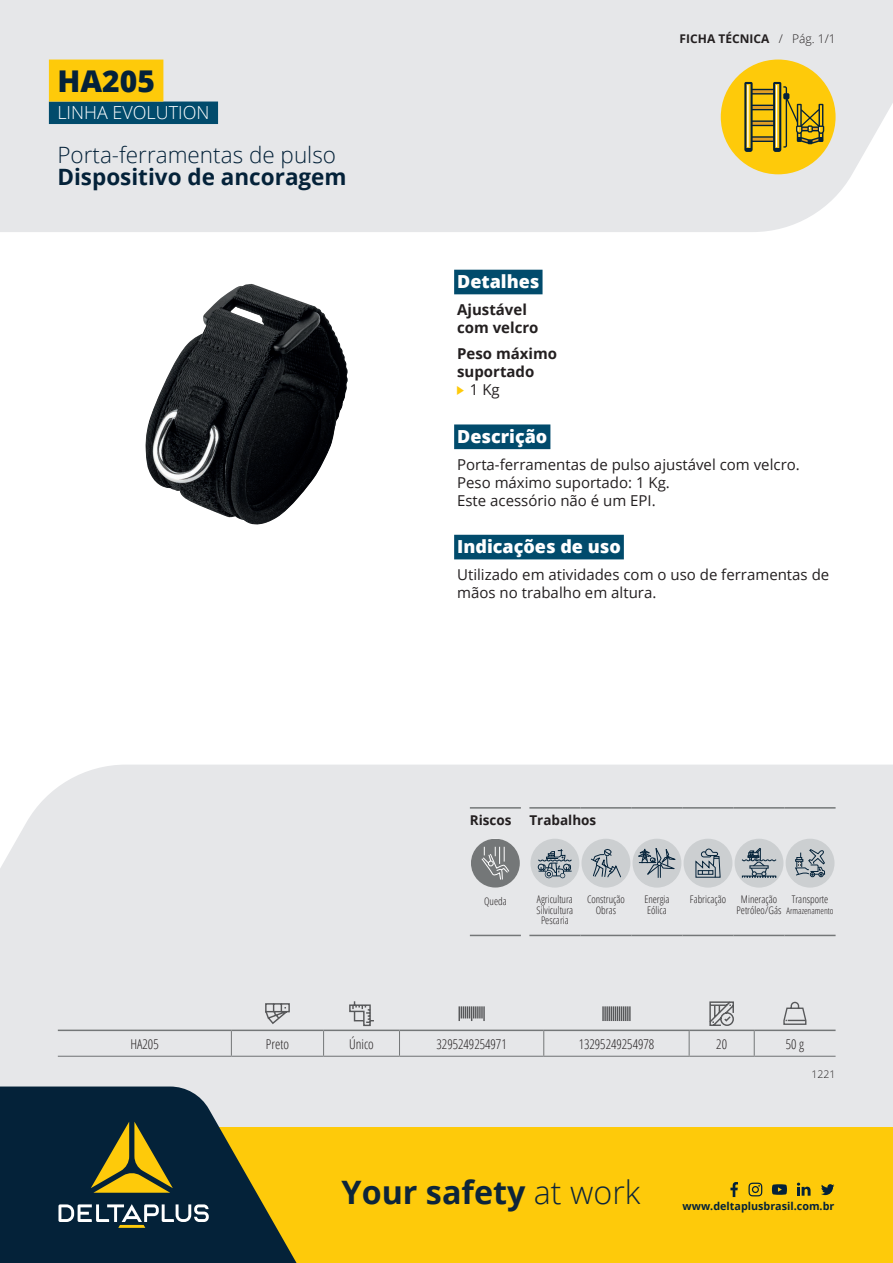
<style>
.page{position:relative;width:893px;height:1263px;background:#fff}
.page>*{position:absolute;margin:0;border:0;box-sizing:border-box;transform-origin:0 0}
.t1{font:700 32.25px "Open Sans";color:#0d253a}
.t2{font:800 30px "Open Sans";color:#042239}
.t3{font:300 22.5px "Open Sans";color:#042239}
.t4{font:700 22.5px "Open Sans";color:#042239}
.TITULOS_MIOLO_HIGHLI{font:800 18px "Open Sans";color:#fff}
.t5{font:300 18px "Open Sans";color:#fff}
.TEXTO{font:15px/18px "Open Sans";color:#231f20}
.TEXTO-2{font:700 15px/18px "Open Sans";color:#231f20}
.MIOLO_TABELA{font:300 13.5px "Open Sans Condensed";color:#231f20}
.TITULO_PICTOS{font:700 13.5px "Open Sans";color:#231f20}
.t6{font:700 12px "Open Sans";color:#231f20}
.t7{font:300 12px "Open Sans";color:#231f20}
.t8{font:700 10.8px "Open Sans";color:#042239}
.TEXTO_PICTOS{font:300 10.5px "Open Sans Condensed";color:#231f20}
.TEXTO_Data{font:300 10.5px "Open Sans";color:#231f20}
.TEXTO_PICTOS-2{font:300 9px "Open Sans Condensed";color:#231f20}
.t9{font:9px "Arrows";color:#feca0a}
.s1{font-weight:300}
</style>
<div class="page">
<div style="left:0;top:764px;width:893px;height:364px;background:#e6e7e9"></div>
<div style="left:0;top:0;width:893px;height:232px;background:#e6e7e9"></div>
<hr style="left:58px;top:1029px;width:173px;height:2px;background:#747778">
<hr style="left:231px;top:1029px;width:93px;height:2px;background:#747778">
<hr style="left:324px;top:1029px;width:75px;height:2px;background:#747778">
<hr style="left:399px;top:1029px;width:145px;height:2px;background:#747778">
<hr style="left:544px;top:1029px;width:145px;height:2px;background:#747778">
<hr style="left:689px;top:1029px;width:65px;height:2px;background:#747778">
<hr style="left:754px;top:1029px;width:82px;height:2px;background:#747778">
<svg style="left:231px;top:1031px;width:1px;height:25px"></svg>
<svg style="left:323px;top:1031px;width:1px;height:25px"></svg>
<svg style="left:399px;top:1031px;width:1px;height:25px"></svg>
<svg style="left:543px;top:1031px;width:1px;height:25px"></svg>
<svg style="left:689px;top:1031px;width:1px;height:25px"></svg>
<svg style="left:754px;top:1031px;width:1px;height:25px"></svg>
<hr style="left:58px;top:1056px;width:173px;height:1px;background:#747778">
<hr style="left:231px;top:1056px;width:93px;height:1px;background:#747778">
<hr style="left:324px;top:1056px;width:75px;height:1px;background:#747778">
<hr style="left:399px;top:1056px;width:145px;height:1px;background:#747778">
<hr style="left:544px;top:1056px;width:145px;height:1px;background:#747778">
<hr style="left:689px;top:1056px;width:65px;height:1px;background:#747778">
<hr style="left:754px;top:1056px;width:82px;height:1px;background:#747778">
<svg style="left:264px;top:1002px;width:27px;height:23px"></svg>
<svg style="left:348px;top:1000px;width:27px;height:27px"></svg>
<svg style="left:459px;top:1006px;width:26px;height:15px"></svg>
<svg style="left:602px;top:1006px;width:29px;height:15px"></svg>
<svg style="left:708px;top:1000px;width:27px;height:27px"></svg>
<svg style="left:783px;top:1001px;width:24px;height:24px"></svg>
<div style="left:49px;top:102px;width:169px;height:22px;background:#014b6c"></div>
<div style="left:49px;top:60px;width:114px;height:42px;background:#feca0a"></div>
<img style="left:145px;top:284px;width:203px;height:241px">
<div style="left:454px;top:270px;width:88px;height:24px;background:#014b6c"></div>
<div style="left:454px;top:424px;width:96px;height:25px;background:#014b6c"></div>
<div style="left:454px;top:535px;width:170px;height:24px;background:#014b6c"></div>
<hr style="left:529px;top:807px;width:51px;height:2px;background:#747778">
<hr style="left:580px;top:807px;width:51px;height:2px;background:#747778">
<hr style="left:631px;top:807px;width:51px;height:2px;background:#747778">
<hr style="left:682px;top:807px;width:51px;height:2px;background:#747778">
<hr style="left:733px;top:807px;width:51px;height:2px;background:#747778">
<hr style="left:784px;top:807px;width:52px;height:2px;background:#747778">
<hr style="left:529px;top:935px;width:51px;height:1px;background:#747778">
<hr style="left:580px;top:935px;width:51px;height:1px;background:#747778">
<hr style="left:631px;top:935px;width:51px;height:1px;background:#747778">
<hr style="left:682px;top:935px;width:51px;height:1px;background:#747778">
<hr style="left:733px;top:935px;width:51px;height:1px;background:#747778">
<hr style="left:784px;top:935px;width:52px;height:1px;background:#747778">
<div style="left:530px;top:839px;width:49px;height:48px;background:#cccfd1;border-radius:50%"></div>
<svg style="left:538px;top:849px;width:34px;height:29px"></svg>
<div style="left:581px;top:839px;width:49px;height:48px;background:#cccfd1;border-radius:50%"></div>
<svg style="left:591px;top:849px;width:30px;height:29px"></svg>
<div style="left:632px;top:839px;width:49px;height:48px;background:#cccfd1;border-radius:50%"></div>
<svg style="left:638px;top:842px;width:41px;height:36px"></svg>
<div style="left:684px;top:839px;width:48px;height:48px;background:#cccfd1;border-radius:50%"></div>
<svg style="left:695px;top:849px;width:26px;height:29px"></svg>
<div style="left:735px;top:839px;width:48px;height:48px;background:#cccfd1;border-radius:50%"></div>
<svg style="left:741px;top:848px;width:36px;height:30px"></svg>
<div style="left:786px;top:839px;width:48px;height:48px;background:#cccfd1;border-radius:50%"></div>
<svg style="left:795px;top:849px;width:30px;height:28px"></svg>
<hr style="left:470px;top:807px;width:51px;height:2px;background:#747778">
<hr style="left:470px;top:935px;width:51px;height:1px;background:#747778">
<div style="left:471px;top:839px;width:49px;height:48px;background:#747778;border-radius:24px"></div>
<svg style="left:481px;top:847px;width:28px;height:33px"></svg>
<div style="left:130px;top:1128px;width:763px;height:135px;background:#feca0a"></div>
<svg style="left:730px;top:1182px;width:8px;height:15px"></svg>
<svg style="left:748px;top:1182px;width:14px;height:14px"></svg>
<svg style="left:772px;top:1184px;width:15px;height:11px"></svg>
<svg style="left:797px;top:1182px;width:13px;height:14px"></svg>
<svg style="left:821px;top:1184px;width:13px;height:11px"></svg>
<svg style="left:0;top:1086px;width:297px;height:177px;background:#374843"></svg>
<svg style="left:91px;top:1122px;width:82px;height:71px"></svg>
<svg style="left:58px;top:1204px;width:151px;height:24px;background:#516571"></svg>
<div style="left:721px;top:60px;width:115px;height:114px;background:#feca0a;border-radius:50%"></div>
<svg style="left:744px;top:82px;width:80px;height:70px"></svg>
<h2 class="t2" style="left:57px;top:58px;width:99px">HA205</h2>
<p class="t5" style="left:57px;top:100px;width:154px">LINHA EVOLUTION</p>
<h3 class="t3" style="left:57px;top:139px;width:280px">Porta-ferramentas de pulso</h3>
<h3 class="t4" style="left:57px;top:161px;width:291px">Dispositivo de ancoragem</h3>
<p class="t6" style="left:680px;top:30px;width:91px">FICHA TÉCNICA</p>
<p class="t7" style="left:779px;top:30px;width:6px">/</p>
<p class="t7" style="left:792px;top:30px;width:45px">Pág. 1/1</p>
<p class="TITULOS_MIOLO_HIGHLI" style="left:457px;top:268px;width:84px">Detalhes</p>
<p class="TEXTO-2" style="left:457px;top:300px;width:83px">Ajustável com velcro</p>
<p class="TEXTO-2" style="left:457px;top:345px;width:101px">Peso máximo suportado</p>
<p class="TEXTO" style="left:470px;top:381px;width:31px">1 Kg</p>
<p class="t9" style="left:457px;top:387px;width:9px">U</p>
<p class="TITULOS_MIOLO_HIGHLI" style="left:457px;top:423px;width:92px">Descrição</p>
<p class="TEXTO" style="left:457px;top:455px;width:344px">Porta-ferramentas de pulso ajustável com velcro.<br>Peso máximo suportado 1: Kg.<br>Este acessório não é um EPI.</p>
<p class="TITULOS_MIOLO_HIGHLI" style="left:457px;top:533px;width:165px">Indicações de uso</p>
<p class="TEXTO" style="left:457px;top:565px;width:374px">Utilizado em atividades com o uso de ferramentas de mãos no trabalho em altura.</p>
<p class="MIOLO_TABELA" style="left:130px;top:1034px;width:30px">HA205</p>
<p class="MIOLO_TABELA" style="left:266px;top:1034px;width:25px">Preto</p>
<p class="MIOLO_TABELA" style="left:349px;top:1034px;width:26px">Único</p>
<p class="TITULO_PICTOS" style="left:470px;top:810px;width:43px">Riscos</p>
<p class="TITULO_PICTOS" style="left:529px;top:810px;width:68px">Trabalhos</p>
<p class="TEXTO_PICTOS" style="left:484px;top:894px;width:24px">Queda</p>
<p class="TEXTO_PICTOS" style="left:537px;top:892px;width:38px">Agricultura</p>
<p class="TEXTO_PICTOS" style="left:537px;top:903px;width:38px">Silvicultura</p>
<p class="TEXTO_PICTOS" style="left:541px;top:913px;width:29px">Pescaria</p>
<p class="TEXTO_PICTOS" style="left:587px;top:892px;width:39px">Construção</p>
<p class="TEXTO_PICTOS" style="left:596px;top:903px;width:22px">Obras</p>
<p class="TEXTO_PICTOS" style="left:644px;top:892px;width:27px">Energia</p>
<p class="TEXTO_PICTOS" style="left:647px;top:903px;width:21px">Eólica</p>
<p class="TEXTO_PICTOS" style="left:690px;top:892px;width:38px">Fabricação</p>
<p class="TEXTO_PICTOS" style="left:741px;top:892px;width:38px">Mineração</p>
<p class="TEXTO_PICTOS" style="left:792px;top:892px;width:38px">Transporte</p>
<p class="TEXTO_PICTOS-2" style="left:786px;top:904px;width:49px">Armazenamento</p>
<p class="TEXTO_PICTOS" style="left:737px;top:903px;width:46px">Petróleo/Gás</p>
<p class="MIOLO_TABELA" style="left:437px;top:1034px;width:72px">3295249254971</p>
<p class="MIOLO_TABELA" style="left:579px;top:1034px;width:77px">13295249254978</p>
<p class="MIOLO_TABELA" style="left:716px;top:1034px;width:12px">20</p>
<p class="MIOLO_TABELA" style="left:786px;top:1034px;width:20px">50g</p>
<p class="TEXTO_Data" style="left:812px;top:1067px;width:25px">1221</p>
<h1 class="t1" style="left:342px;top:1170px;width:300px">Your safety <span class="s1">at work</span></h1>
<p class="t8" style="left:683px;top:1198px;width:153px">www.deltaplusbrasil.com.br</p>
</div>
